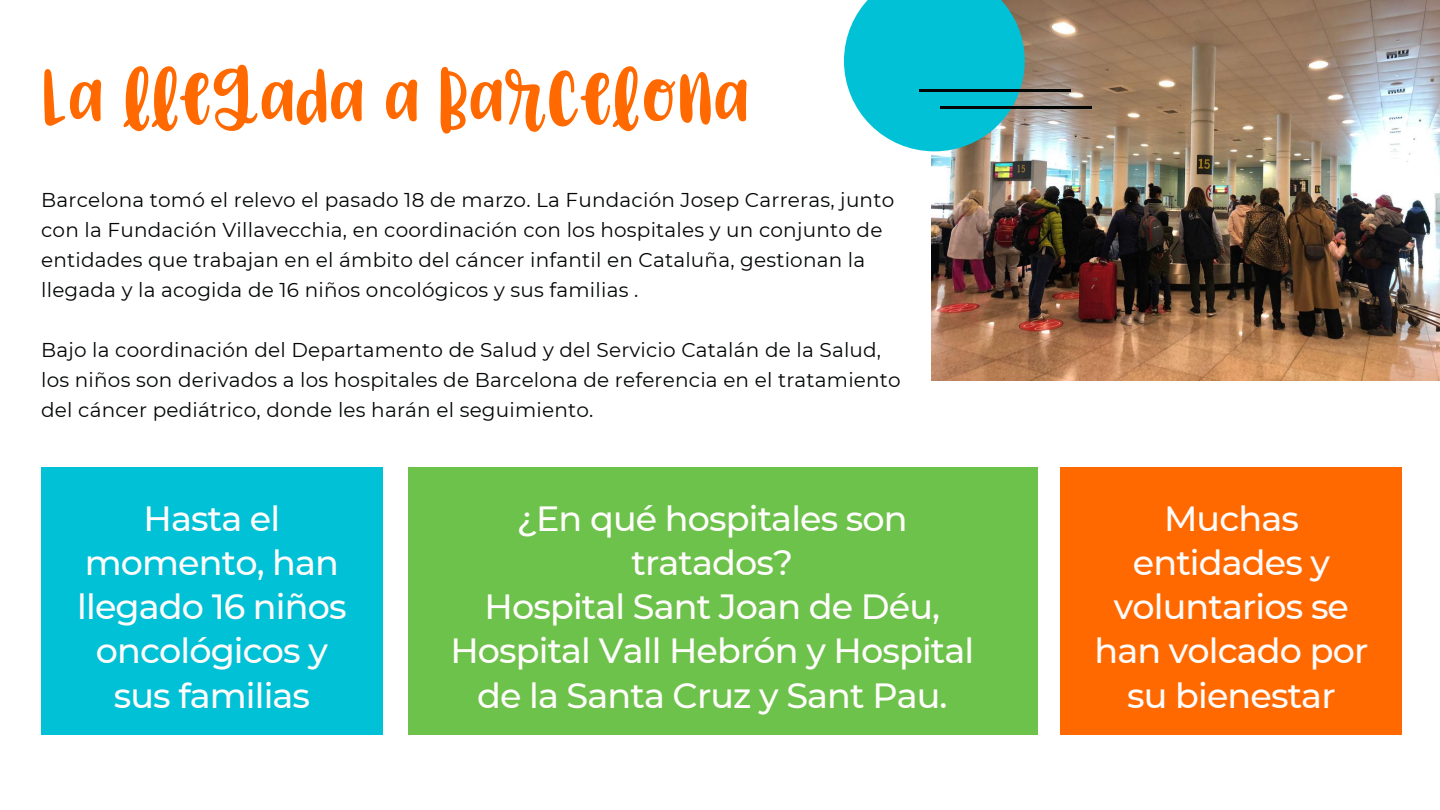
<style>
.page{position:relative;width:1440px;height:810px;background:#fff}
.page>*{position:absolute;margin:0;border:0;box-sizing:border-box;transform-origin:0 0}
.t1{font:80px "KGA Little Spark";color:#ff6900}
.t2{font:500 35px/44.2px "Montserrat";letter-spacing:-.025em;color:#fffcfc;text-align:center}
.t3{font:20px/30px "Montserrat";letter-spacing:.01em;color:#050707}
</style>
<div class="page">
<div style="left:41px;top:467px;width:341px;height:268px;background:#00c1d5"></div>
<div style="left:408px;top:467px;width:630px;height:268px;background:#6cc24a"></div>
<div style="left:1061px;top:467px;width:341px;height:268px;background:#ff6900"></div>
<img style="left:932px;top:0;width:508px;height:381px">
<svg style="left:844px;top:0;width:181px;height:151px;background:#22c2d1"></svg>
<hr style="left:940px;top:106px;width:151px;height:3px;background:#050707">
<hr style="left:920px;top:89px;width:151px;height:3px;background:#050707">
<h1 class="t1" style="left:41px;top:66px;width:709px">La llegada a Barcelona</h1>
<p class="t3" style="left:41px;top:185px;width:855px">Barcelona tomó el relevo el pasado 18 de marzo. La Fundación Josep Carreras, junto con la Fundación Villavecchia, en coordinación con los hospitales y un conjunto de entidades que trabajan en el ámbito del cáncer infantil en Cataluña, gestionan la llegada y la acogida de 16 niños oncológicos y sus familias .</p>
<p class="t3" style="left:41px;top:335px;width:861px">Bajo la coordinación del Departamento de Salud y del Servicio Catalán de la Salud, los niños son derivados a los hospitales de Barcelona de referencia en el tratamiento del cáncer pediátrico, donde les harán el seguimiento.</p>
<h2 class="t2" style="left:77px;top:496px;width:271px">Hasta el momento, han llegado 16 niños oncológicos y sus familias</h2>
<h2 class="t2" style="left:450px;top:496px;width:526px">¿En qué hospitales son tratados?<br>Hospital Sant Joan de Déu,<br>Hospital Vall Hebrón y Hospital de la Santa Cruz y Sant Pau.</h2>
<h2 class="t2" style="left:1095px;top:496px;width:275px">Muchas entidades y voluntarios se han volcado por su bienestar</h2>
</div>
